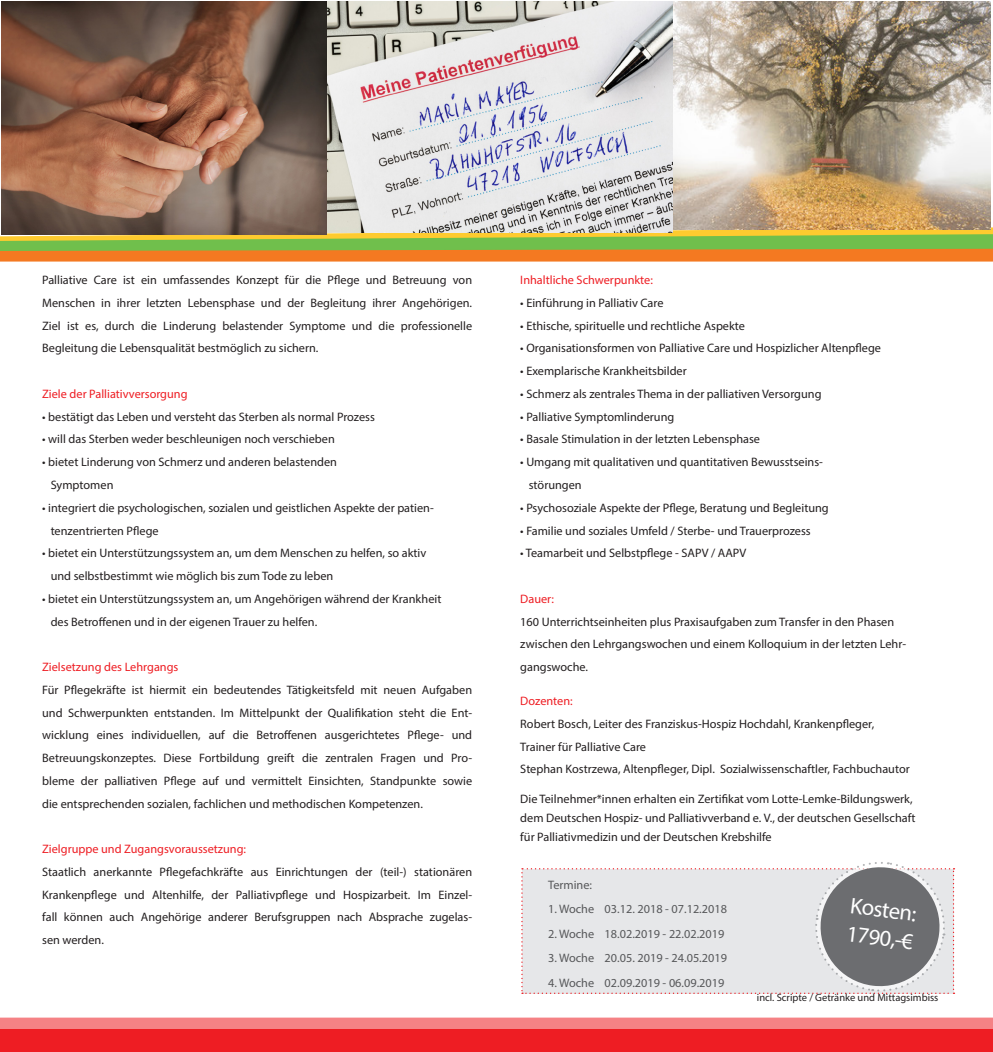
<style>
.page{position:relative;width:993px;height:1052px;background:#fff}
.page>*{position:absolute;margin:0;border:0;box-sizing:border-box;transform-origin:0 0}
.Kursinfo_neu{font:22.75px/28.2px "Myriad Pro";color:#fff}
.Fließtext{font:12.25px/22.8px "Myriad Pro";color:#231f20}
.BU{font:12.25px/19.2px "Myriad Pro";color:#231f20}
.t1{font:12.25px "Myriad Pro";color:#57585a}
.Fließtext-2{font:12.25px "Myriad Pro";color:#ee1d23}
.Fließtext-3{font:10.5px "Myriad Pro";color:#231f20}
.s1{color:#ee1d23}
</style>
<div class="page">
<svg style="left:0;top:227px;width:992px;height:34px;background:#bca638"></svg>
<div style="left:0;top:1017px;width:992px;height:35px;background:#ee1d23"></div>
<div style="left:0;top:1017px;width:992px;height:12px;background:#f58285"></div>
<svg style="left:521px;top:862px;width:433px;height:132px;background:#d0cfd2"></svg>
<img style="left:326px;top:1px;width:346px;height:231px">
<img style="left:1px;top:2px;width:325px;height:233px">
<img style="left:673px;top:1px;width:316px;height:229px">
<p class="Fließtext" style="left:42px;top:268px;width:431px;text-align:justify">Palliative Care ist ein umfassendes Konzept für die Pflege und Betreuung von Menschen in ihrer letzten Lebensphase und der Begleitung ihrer Angehörigen.<br>Ziel ist es, durch die Linderung belastender Symptome und die professionelle Begleitung die Lebensqualität bestmöglich zu sichern.</p>
<p class="Fließtext-2" style="left:42px;top:386px;width:147px">Ziele der Palliativversorgung</p>
<p class="Fließtext" style="left:42px;top:405px;width:334px">• bestätigt das Leben und versteht das Sterben als normal Prozess</p>
<p class="Fließtext" style="left:42px;top:428px;width:294px">• will das Sterben weder beschleunigen noch verschieben</p>
<p class="Fließtext" style="left:51px;top:450px;width:288px;text-indent:-8px">• bietet Linderung von Schmerz und anderen belastenden<br>Symptomen</p>
<p class="Fließtext" style="left:51px;top:496px;width:384px;text-indent:-8px">• integriert die psychologischen, sozialen und geistlichen Aspekte der patien&shy;tenzentrierten Pflege</p>
<p class="Fließtext" style="left:51px;top:541px;width:377px;text-indent:-8px">• bietet ein Unterstützungssystem an, um dem Menschen zu helfen, so aktiv und selbstbestimmt wie möglich bis zum Tode zu leben</p>
<p class="Fließtext" style="left:51px;top:587px;width:392px;text-indent:-8px">• bietet ein Unterstützungssystem an, um Angehörigen während der Krankheit des Betroffenen und in der eigenen Trauer zu helfen.</p>
<p class="Fließtext-2" style="left:42px;top:659px;width:138px">Zielsetzung des Lehrgangs</p>
<p class="Fließtext" style="left:42px;top:678px;width:431px;text-align:justify">Für Pflegekräfte ist hiermit ein bedeutendes Tätigkeitsfeld mit neuen Aufgaben und Schwerpunkten entstanden. Im Mittelpunkt der Qualifikation steht die Ent&shy;wicklung eines individuellen, auf die Betroffenen ausgerichtetes Pflege- und Betreuungskonzeptes. Diese Fortbildung greift die zentralen Fragen und Pro&shy;bleme der palliativen Pflege auf und vermittelt Einsichten, Standpunkte sowie die entsprechenden sozialen, fachlichen und methodischen Kompetenzen.</p>
<p class="Fließtext-2" style="left:42px;top:841px;width:205px">Zielgruppe und Zugangsvoraussetzung:</p>
<p class="Fließtext" style="left:42px;top:860px;width:431px;text-align:justify">Staatlich anerkannte Pflegefachkräfte aus Einrichtungen der (teil-) stationären Krankenpflege und Altenhilfe, der Palliativpflege und Hospizarbeit. Im Einzel&shy;fall können auch Angehörige anderer Berufsgruppen nach Absprache zugelas&shy;sen werden.</p>
<p class="Fließtext-2" style="left:520px;top:272px;width:134px">Inhaltliche Schwerpunkte:</p>
<p class="Fließtext" style="left:520px;top:291px;width:145px">• Einführung in Palliativ Care</p>
<p class="Fließtext" style="left:520px;top:314px;width:226px">• Ethische, spirituelle und rechtliche Aspekte</p>
<p class="Fließtext" style="left:520px;top:337px;width:362px">• Organisationsformen von Palliative Care und Hospizlicher Altenpflege</p>
<p class="Fließtext" style="left:520px;top:359px;width:168px">• Exemplarische Krankheitsbilder</p>
<p class="Fließtext" style="left:520px;top:382px;width:302px">• Schmerz als zentrales Thema in der palliativen Versorgung</p>
<p class="Fließtext" style="left:520px;top:405px;width:155px">• Palliative Symptomlinderung</p>
<p class="Fließtext" style="left:520px;top:428px;width:241px">• Basale Stimulation in der letzten Lebensphase</p>
<p class="Fließtext" style="left:528px;top:450px;width:295px;text-indent:-8px">• Umgang mit qualitativen und quantitativen Bewusstseins&shy;störungen</p>
<p class="Fließtext" style="left:520px;top:496px;width:310px">• Psychosoziale Aspekte der Pflege, Beratung und Begleitung</p>
<p class="Fließtext" style="left:520px;top:519px;width:292px">• Familie und soziales Umfeld / Sterbe- und Trauerprozess</p>
<p class="Fließtext" style="left:520px;top:541px;width:227px">• Teamarbeit und Selbstpflege - SAPV / AAPV</p>
<p class="Fließtext" style="left:520px;top:587px;width:387px"><span class="s1">Dauer:<br></span>160 Unterrichtseinheiten plus Praxisaufgaben zum Transfer in den Phasen zwischen den Lehrgangswochen und einem Kolloquium in der letzten Lehr&shy;gangswoche.</p>
<p class="Fließtext" style="left:520px;top:689px;width:391px"><span class="s1">Dozenten:<br></span>Robert Bosch, Leiter des Franziskus-Hospiz Hochdahl, Krankenpfleger, Trainer für Palliative Care<br>Stephan Kostrzewa, Altenpfleger, Dipl. Sozialwissenschaftler, Fachbuchautor</p>
<p class="BU" style="left:520px;top:788px;width:396px">Die Teilnehmer*innen erhalten ein Zertifikat vom Lotte-Lemke-Bildungswerk, dem Deutschen Hospiz- und Palliativverband e. V., der deutschen Gesellschaft für Palliativmedizin und der Deutschen Krebshilfe</p>
<p class="t1" style="left:548px;top:877px;width:45px">Termine:</p>
<p class="t1" style="left:548px;top:901px;width:180px">1. Woche 03.12. 2018 - 07.12.2018</p>
<p class="t1" style="left:548px;top:926px;width:178px">2. Woche 18.02.2019 - 22.02.2019</p>
<p class="t1" style="left:548px;top:950px;width:180px">3. Woche 20.05. 2019 - 24.05.2019</p>
<p class="t1" style="left:548px;top:975px;width:178px">4. Woche 02.09.2019 - 06.09.2019</p>
<p class="Kursinfo_neu" style="left:851px;top:891px;width:68px;rotate:7deg">Kosten:<br>1790,-€</p>
<p class="Fließtext-3" style="left:756px;top:991px;width:183px">incl. Scripte / Getränke und Mittagsimbiss</p>
</div>
